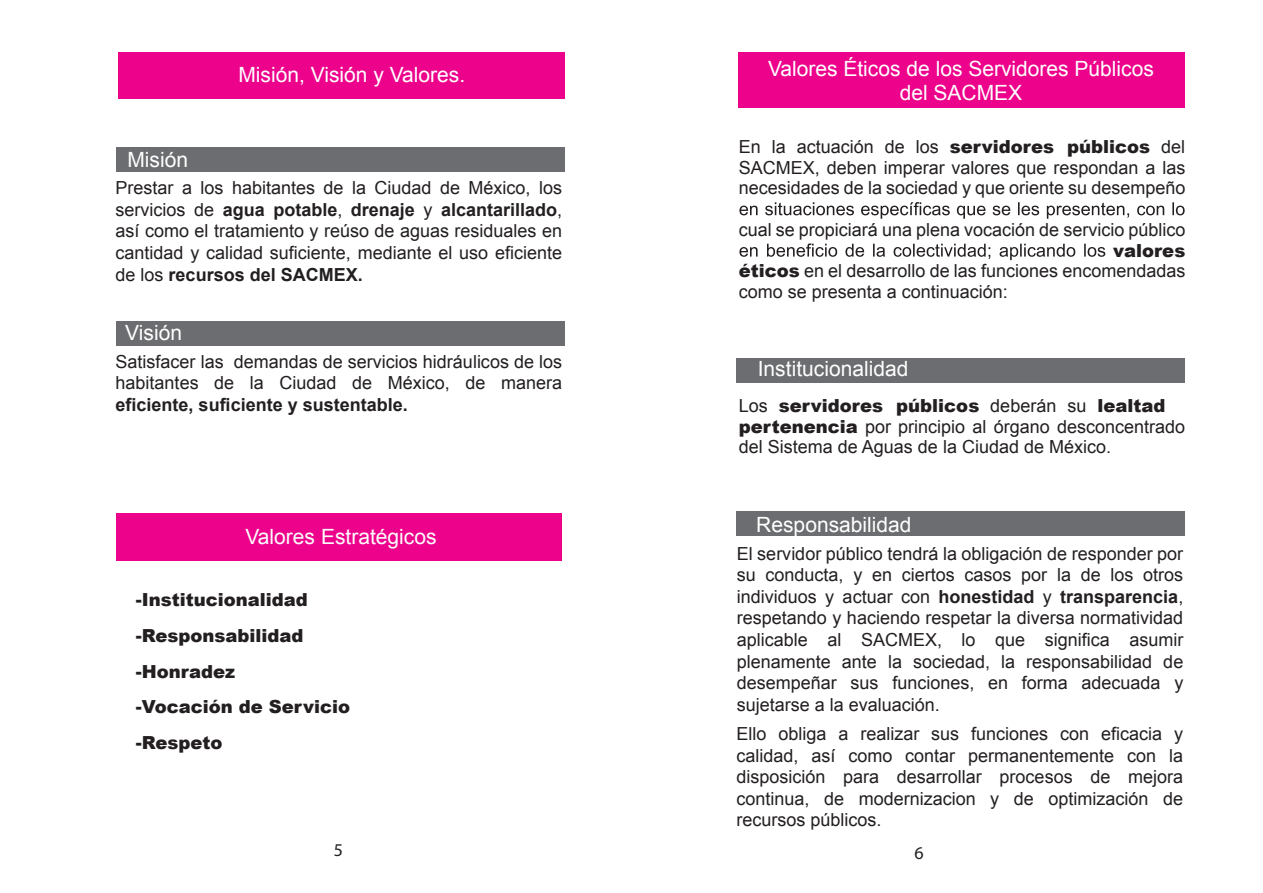
<style>
.page{position:relative;width:1263px;height:893px;background:#fff}
.page>*{position:absolute;margin:0;border:0;box-sizing:border-box;transform-origin:0 0}
.t1{font:21px/24px "Arial";color:#fff;text-align:center}
.t2{font:21px "Arial";color:#fcfcfc}
.t3{font:18px/21.6px "Arial";color:#231f20;text-align:justify}
.t4{font:900 18px/35.7px "Arial";color:#231f20}
.t5{font:700 18px "Arial";color:#231f20}
.t6{font:18px "Myriad Pro";color:#231f20}
.s1{font-weight:700}
.s2{font-weight:900}
</style>
<div class="page">
<div style="left:736px;top:358px;width:448px;height:25px;background:#6c6d70"></div>
<div style="left:736px;top:512px;width:448px;height:24px;background:#6c6d70"></div>
<div style="left:116px;top:321px;width:449px;height:25px;background:#6c6d70"></div>
<div style="left:116px;top:147px;width:448px;height:25px;background:#6c6d70"></div>
<div style="left:118px;top:52px;width:446px;height:47px;background:#ed028c"></div>
<div style="left:117px;top:513px;width:445px;height:48px;background:#ed028c"></div>
<div style="left:738px;top:53px;width:446px;height:55px;background:#ed028c"></div>
<svg style="left:739px;top:202px;width:445px;height:17px"></svg>
<svg style="left:739px;top:243px;width:366px;height:17px"></svg>
<p class="t1" style="left:127px;top:148px;width:62px">Misión</p>
<p class="t1" style="left:238px;top:63px;width:228px">Misión, Visión y Valores.</p>
<p class="t3" style="left:116px;top:177px;width:448px">Prestar a los habitantes de la Ciudad de México, los servicios de <span class="s1">agua potable</span>, <span class="s1">drenaje</span> y <span class="s1">alcantarillado</span>, así como el tratamiento y reúso de aguas residuales en cantidad y calidad suficiente, mediante el uso eficiente de los <span class="s1">recursos del SACMEX.</span></p>
<p class="t1" style="left:125px;top:321px;width:58px">Visión</p>
<p class="t3" style="left:116px;top:351px;width:448px">Satisfacer las demandas de servicios hidráulicos de los habitantes de la Ciudad de México, de manera</p>
<p class="t5" style="left:116px;top:393px;width:294px">eficiente, suficiente y sustentable.</p>
<p class="t2" style="left:245px;top:523px;width:193px">Valores Estratégicos</p>
<p class="t4" style="left:136px;top:581px;width:216px">-Institucionalidad -Responsabilidad -Honradez<br>-Vocación de Servicio -Respeto</p>
<p class="t6" style="left:334px;top:839px;width:11px">5</p>
<p class="t1" style="left:768px;top:57px;width:387px">Valores Éticos de los Servidores Públicos del SACMEX</p>
<p class="t3" style="left:739px;top:137px;width:448px;line-height:20.7px">En la actuación de los <span class="s2">servidores públicos</span> del SACMEX, deben imperar valores que respondan a las necesidades de la sociedad y que oriente su desempeño</p>
<p class="t3" style="left:739px;top:219px;width:448px">cual se propiciará una plena vocación de servicio público</p>
<p class="t3" style="left:739px;top:240px;width:448px;line-height:20.7px;text-indent:374px"><span class="s2">valores éticos</span> en el desarrollo de las funciones encomendadas como se presenta a continuación:</p>
<p class="t1" style="left:758px;top:357px;width:152px">Institucionalidad</p>
<p class="t3" style="left:739px;top:395px;width:448px;line-height:20.7px;text-align:left">Los <span class="s2">servidores públicos</span> deberán su <span class="s2">lealtad pertenencia</span> por principio al órgano desconcentrado del Sistema de Aguas de la Ciudad de México.</p>
<p class="t1" style="left:756px;top:513px;width:157px">Responsabilidad</p>
<p class="t3" style="left:737px;top:543px;width:448px">El servidor público tendrá la obligación de responder por su conducta, y en ciertos casos por la de los otros individuos y actuar con <span class="s1">honestidad</span> y <span class="s1">transparencia</span>, respetando y haciendo respetar la diversa normatividad aplicable al SACMEX, lo que significa asumir plenamente ante la sociedad, la responsabilidad de desempeñar sus funciones, en forma adecuada y sujetarse a la evaluación.</p>
<p class="t3" style="left:736px;top:723px;width:448px">Ello obliga a realizar sus funciones con eficacia y calidad, así como contar permanentemente con la disposición para desarrollar procesos de mejora continua, de modernizacion y de optimización de recursos públicos.</p>
<p class="t6" style="left:914px;top:842px;width:11px">6</p>
</div>
